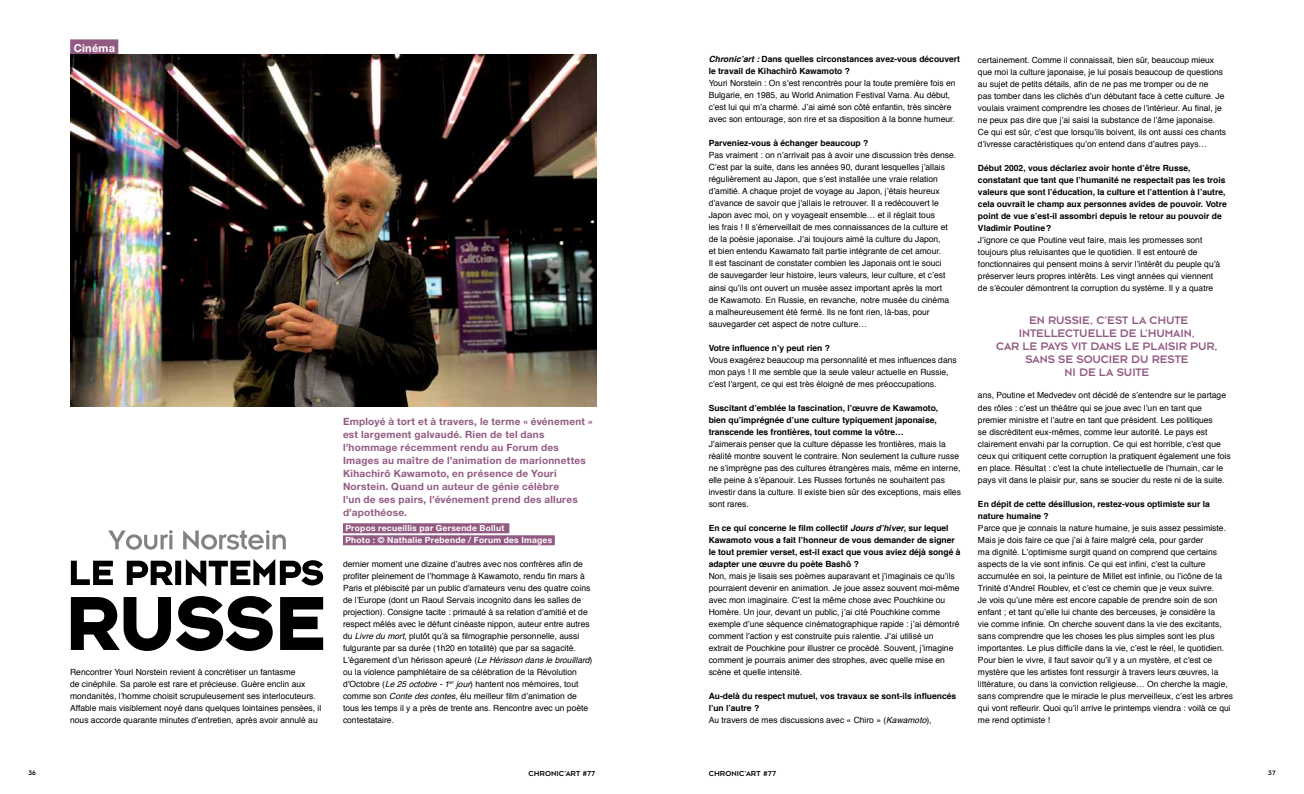
<style>
.page{position:relative;width:1304px;height:794px;background:#fff}
.page>*{position:absolute;margin:0;border:0;box-sizing:border-box;transform-origin:0 0}
.t1{font:300 12px/13px "Bonn";letter-spacing:-.005em;color:#925a82;text-align:center}
.t2{font:700 11px "Helvetica Neue LT Std";letter-spacing:.02em;color:#fff}
.t3{font:700 10px/13px "Helvetica Neue LT Std";letter-spacing:.025em;color:#925a82}
.t4{font:8.5px/12px "Helvetica";color:#000}
.t5{font:700 8.5px/12px "Helvetica";color:#000}
.t6{font:700 8.5px/12px "Helvetica Neue LT Std";letter-spacing:.03em;color:#fff}
.t7{font:300 8px "Bonn";letter-spacing:.015em;color:#000}
.t8{font:300 7px "Bonn";color:#000}
.s1{font-style:italic}
.s2{font-weight:400}
.s3{font-weight:400;font-style:italic}
</style>
<div class="page">
<div style="left:70px;top:39px;width:48px;height:17px;background:#925a82"></div>
<div style="left:343px;top:523px;width:166px;height:10px;background:#925a82"></div>
<div style="left:343px;top:535px;width:212px;height:10px;background:#925a82"></div>
<img style="left:70px;top:54px;width:526px;height:352px">
<svg style="left:108px;top:530px;width:178px;height:19px"></svg>
<svg style="left:71px;top:559px;width:252px;height:28px"></svg>
<svg style="left:71px;top:596px;width:252px;height:55px"></svg>
<p class="t2" style="left:74px;top:41px;width:43px">Cinéma</p>
<p class="t4" style="left:70px;top:666px;width:253px">Rencontrer Youri Norstein revient à concrétiser un fantasme<br>de cinéphile. Sa parole est rare et précieuse. Guère enclin aux mondanités, l’homme choisit scrupuleusement ses interlocuteurs.<br>Affable mais visiblement noyé dans quelques lointaines pensées, il nous accorde quarante minutes d’entretien, après avoir annulé au</p>
<p class="t3" style="left:343px;top:415px;width:251px">Employé à tort et à travers, le terme « événement » est largement galvaudé. Rien de tel dans l’hommage récemment rendu au Forum des Images au maître de l’animation de marionnettes Kihachirô Kawamoto, en présence de Youri Norstein. Quand un auteur de génie célèbre<br>l’un de ses pairs, l’événement prend des allures d’apothéose.</p>
<p class="t6" style="left:345px;top:522px;width:208px">Propos recueillis par Gersende Bollut<br>Photo : © Nathalie Prebende / Forum des Images</p>
<p class="t4" style="left:343px;top:558px;width:251px">dernier moment une dizaine d’autres avec nos confrères afin de profiter pleinement de l’hommage à Kawamoto, rendu fin mars à Paris et plébiscité par un public d’amateurs venu des quatre coins de l’Europe (dont un Raoul Servais incognito dans les salles de projection). Consigne tacite : primauté à sa relation d’amitié et de respect mêlés avec le défunt cinéaste nippon, auteur entre autres du <span class="s1">Livre du mort</span>, plutôt qu’à sa filmographie personnelle, aussi fulgurante par sa durée (1h20 en totalité) que par sa sagacité.<br>L’égarement d’un hérisson apeuré (<span class="s1">Le Hérisson dans le brouillard</span>) ou la violence pamphlétaire de sa célébration de la Révolution d’Octobre (<span class="s1">Le 25 octobre - 1</span><sup>er</sup> <span class="s1">jour</span>) hantent nos mémoires, tout comme son <span class="s1">Conte des contes</span>, élu meilleur film d’animation de tous les temps il y a près de trente ans. Rencontre avec un poète contestataire.</p>
<p class="t5" style="left:709px;top:53px;width:253px"><span class="s1">Chronic’art :</span> Dans quelles circonstances avez-vous découvert le travail de Kihachirô Kawamoto ?</p>
<p class="t4" style="left:709px;top:78px;width:248px">Youri Norstein : On s’est rencontrés pour la toute première fois en Bulgarie, en 1985, au World Animation Festival Varna. Au début, c’est lui qui m’a charmé. J’ai aimé son côté enfantin, très sincère avec son entourage, son rire et sa disposition à la bonne humeur.</p>
<p class="t5" style="left:709px;top:137px;width:161px">Parveniez-vous à échanger beaucoup ?</p>
<p class="t4" style="left:709px;top:150px;width:249px">Pas vraiment : on n’arrivait pas à avoir une discussion très dense.<br>C’est par la suite, dans les années 90, durant lesquelles j’allais régulièrement au Japon, que s’est installée une vraie relation d’amitié. A chaque projet de voyage au Japon, j’étais heureux d’avance de savoir que j’allais le retrouver. Il a redécouvert le Japon avec moi, on y voyageait ensemble… et il réglait tous<br>les frais ! Il s’émerveillait de mes connaissances de la culture et de la poésie japonaise. J’ai toujours aimé la culture du Japon,<br>et bien entendu Kawamato fait partie intégrante de cet amour.<br>Il est fascinant de constater combien les Japonais ont le souci<br>de sauvegarder leur histoire, leurs valeurs, leur culture, et c’est ainsi qu’ils ont ouvert un musée assez important après la mort<br>de Kawamoto. En Russie, en revanche, notre musée du cinéma<br>a malheureusement été fermé. Ils ne font rien, là-bas, pour sauvegarder cet aspect de notre culture…</p>
<p class="t5" style="left:709px;top:342px;width:123px">Votre influence n’y peut rien ?</p>
<p class="t4" style="left:709px;top:354px;width:250px">Vous exagérez beaucoup ma personnalité et mes influences dans mon pays ! Il me semble que la seule valeur actuelle en Russie, c’est l’argent, ce qui est très éloigné de mes préoccupations.</p>
<p class="t5" style="left:709px;top:402px;width:231px">Suscitant d’emblée la fascination, l’œuvre de Kawamoto, bien qu’imprégnée d’une culture typiquement japonaise, transcende les frontières, tout comme la vôtre…</p>
<p class="t4" style="left:709px;top:438px;width:254px">J’aimerais penser que la culture dépasse les frontières, mais la réalité montre souvent le contraire. Non seulement la culture russe ne s’imprègne pas des cultures étrangères mais, même en interne, elle peine à s’épanouir. Les Russes fortunés ne souhaitent pas investir dans la culture. Il existe bien sûr des exceptions, mais elles sont rares.</p>
<p class="t5" style="left:709px;top:522px;width:253px">En ce qui concerne le film collectif <span class="s1">Jours d’hiver</span>, sur lequel Kawamoto vous a fait l’honneur de vous demander de signer le tout premier verset, est-il exact que vous aviez déjà songé à adapter une œuvre du poète Bashô ?</p>
<p class="t4" style="left:709px;top:570px;width:252px">Non, mais je lisais ses poèmes auparavant et j’imaginais ce qu’ils pourraient devenir en animation. Je joue assez souvent moi-même avec mon imaginaire. C’est la même chose avec Pouchkine ou Homère. Un jour, devant un public, j’ai cité Pouchkine comme exemple d’une séquence cinématographique rapide : j’ai démontré comment l’action y est construite puis ralentie. J’ai utilisé un<br>extrait de Pouchkine pour illustrer ce procédé. Souvent, j’imagine comment je pourrais animer des strophes, avec quelle mise en scène et quelle intensité.</p>
<p class="t5" style="left:709px;top:690px;width:249px">Au-delà du respect mutuel, vos travaux se sont-ils influencés l’un l’autre ?<br><span class="s2">Au travers de mes discussions avec « Chiro » (</span><span class="s3">Kawamoto</span><span class="s2">),</span></p>
<p class="t4" style="left:978px;top:55px;width:250px">certainement. Comme il connaissait, bien sûr, beaucoup mieux que moi la culture japonaise, je lui posais beaucoup de questions au sujet de petits détails, afin de ne pas me tromper ou de ne<br>pas tomber dans les clichés d’un débutant face à cette culture. Je voulais vraiment comprendre les choses de l’intérieur. Au final, je ne peux pas dire que j’ai saisi la substance de l’âme japonaise.<br>Ce qui est sûr, c’est que lorsqu’ils boivent, ils ont aussi ces chants d’ivresse caractéristiques qu’on entend dans d’autres pays…</p>
<p class="t5" style="left:978px;top:162px;width:250px">Début 2002, vous déclariez avoir honte d’être Russe, constatant que tant que l’humanité ne respectait pas les trois valeurs que sont l’éducation, la culture et l’attention à l’autre, cela ouvrait le champ aux personnes avides de pouvoir. Votre point de vue s’est-il assombri depuis le retour au pouvoir de Vladimir Poutine?</p>
<p class="t4" style="left:978px;top:235px;width:244px">J’ignore ce que Poutine veut faire, mais les promesses sont toujours plus reluisantes que le quotidien. Il est entouré de fonctionnaires qui pensent moins à servir l’intérêt du peuple qu’à préserver leurs propres intérêts. Les vingt années qui viennent de s’écouler démontrent la corruption du système. Il y a quatre</p>
<h1 class="t1" style="left:996px;top:313px;width:223px">EN RUSSIE, C’EST LA CHUTE<br>INTELLECTUELLE DE L’HUMAIN,<br>CAR LE PAYS VIT DANS LE PLAISIR PUR,<br>SANS SE SOUCIER DU RESTE<br>NI DE LA SUITE</h1>
<p class="t4" style="left:978px;top:390px;width:254px">ans, Poutine et Medvedev ont décidé de s’entendre sur le partage des rôles : c’est un théâtre qui se joue avec l’un en tant que premier ministre et l’autre en tant que président. Les politiques<br>se discréditent eux-mêmes, comme leur autorité. Le pays est clairement envahi par la corruption. Ce qui est horrible, c’est que ceux qui critiquent cette corruption la pratiquent également une fois en place. Résultat : c’est la chute intellectuelle de l’humain, car le pays vit dans le plaisir pur, sans se soucier du reste ni de la suite.</p>
<p class="t5" style="left:978px;top:497px;width:233px">En dépit de cette désillusion, restez-vous optimiste sur la nature humaine ?</p>
<p class="t4" style="left:978px;top:522px;width:257px">Parce que je connais la nature humaine, je suis assez pessimiste.<br>Mais je dois faire ce que j’ai à faire malgré cela, pour garder<br>ma dignité. L’optimisme surgit quand on comprend que certains aspects de la vie sont infinis. Ce qui est infini, c’est la culture accumulée en soi, la peinture de Millet est infinie, ou l’icône de la Trinité d’Andreï Roublev, et c’est ce chemin que je veux suivre.<br>Je vois qu’une mère est encore capable de prendre soin de son enfant ; et tant qu’elle lui chante des berceuses, je considère la<br>vie comme infinie. On cherche souvent dans la vie des excitants, sans comprendre que les choses les plus simples sont les plus importantes. Le plus difficile dans la vie, c’est le réel, le quotidien.<br>Pour bien le vivre, il faut savoir qu’il y a un mystère, et c’est ce mystère que les artistes font ressurgir à travers leurs œuvres, la littérature, ou dans la conviction religieuse… On cherche la magie, sans comprendre que le miracle le plus merveilleux, c’est les arbres qui vont refleurir. Quoi qu’il arrive le printemps viendra : voilà ce qui me rend optimiste !</p>
<p class="t8" style="left:28px;top:769px;width:9px">36</p>
<p class="t7" style="left:528px;top:769px;width:68px">CHRONIC’ART #77</p>
<p class="t7" style="left:709px;top:769px;width:69px">CHRONIC’ART #77</p>
<p class="t8" style="left:1268px;top:769px;width:9px">37</p>
</div>
